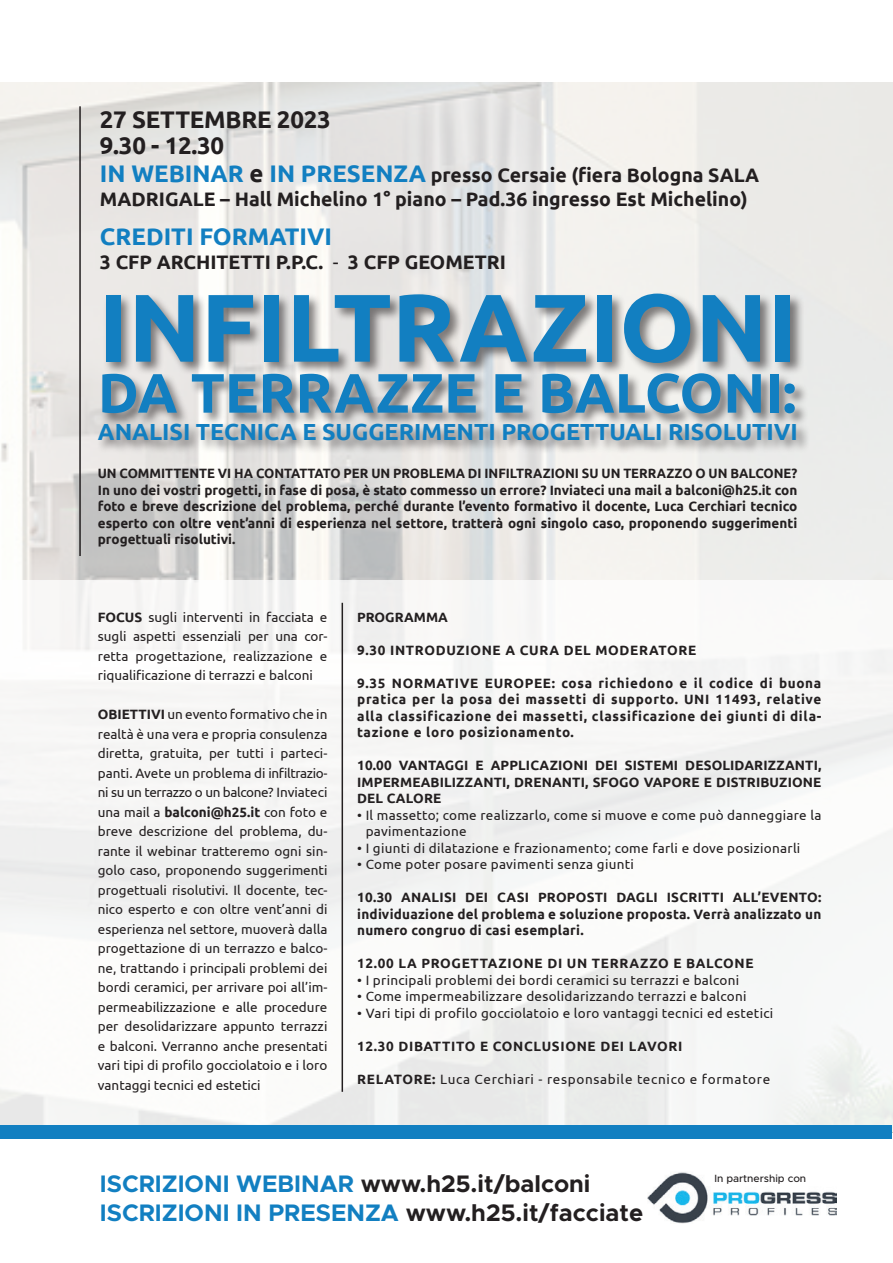
<style>
.page{position:relative;width:893px;height:1263px;background:#fff}
.page>*{position:absolute;margin:0;border:0;box-sizing:border-box;transform-origin:0 0}
.t1{font:700 96px "Ubuntu";color:#127fc1}
.t2{font:700 55.5px "Ubuntu";color:#127fc1}
.t3{font:700 24px/28.8px "Metropolis";color:#127fc1}
.t4{font:700 24px/25.5px "Ubuntu";letter-spacing:-.01em;color:#231f20}
.t5{font:700 24px "Ubuntu";color:#127fc1}
.t6{font:700 23.25px "Ubuntu";color:#127fc1}
.t7{font:700 19.5px/23.4px "Ubuntu";color:#231f20}
.t8{font:13.5px/19.5px "Ubuntu";letter-spacing:.02em;color:#231f20;text-align:justify}
.t9{font:700 13.5px/16.5px "Ubuntu";letter-spacing:.02em;color:#231f20;text-align:justify}
.t10{font:700 13.5px/16.5px "Ubuntu";letter-spacing:.02em;color:#231f20;text-align:justify;scale:.96 1}
.t11{font:700 13.5px "Ubuntu";letter-spacing:.05em;color:#231f20}
.t12{font:13.5px "Ubuntu";letter-spacing:.05em;color:#231f20}
.t13{font:700 13.5px "Ubuntu";color:#231f20}
.t14{font:500 10.5px "Metropolis";color:#231f20}
.s1{font-size:24px;color:#127fc1}
.s2{font-size:24px}
.s3{font-weight:400}
.s4{font-weight:700}
.s5{color:#231f20}
</style>
<div class="page">
<img style="left:0;top:83px;width:893px;height:497px">
<div style="left:0;top:580px;width:893px;height:552px;background:linear-gradient(to right,#f7f6f5,#f5f5f5)"></div>
<div style="left:1px;top:1125px;width:891px;height:14px;background:#127fc1"></div>
<hr style="left:79px;top:106px;width:2px;height:450px;background:#231f20">
<img style="left:648px;top:1172px;width:189px;height:52px">
<hr style="left:342px;top:603px;width:1px;height:489px;background:#231f20">
<div style="left:97px;top:291px;width:713px;height:163px;background:#231f20;opacity:.57"></div>
<h3 class="t4" style="left:100px;top:106px;width:232px">27 SETTEMBRE 2023<br>9.30 - 12.30</h3>
<h3 class="t7" style="left:100px;top:163px;width:661px"><span class="s1">IN WEBINAR</span> <span class="s2">e</span> <span class="s1">IN PRESENZA</span> presso Cersaie (fiera Bologna SALA<br>MADRIGALE – Hall Michelino 1° piano – Pad.36 ingresso Est Michelino)</h3>
<h3 class="t5" style="left:100px;top:222px;width:234px">CREDITI FORMATIVI</h3>
<h3 class="t7" style="left:100px;top:250px;width:407px">3 CFP ARCHITETTI P.P.C. <span class="s3">-</span> 3 CFP GEOMETRI</h3>
<h1 class="t1" style="left:98px;top:269px;width:702px">INFILTRAZIONI</h1>
<h2 class="t2" style="left:98px;top:359px;width:700px">DA TERRAZZE E BALCONI:</h2>
<h3 class="t6" style="left:98px;top:417px;width:701px">ANALISI TECNICA E SUGGERIMENTI PROGETTUALI RISOLUTIVI</h3>
<p class="t10" style="left:98px;top:465px;width:730px">UN COMMITTENTE VI HA CONTATTATO PER UN PROBLEMA DI INFILTRAZIONI SU UN TERRAZZO O UN BALCONE?<br>In uno dei vostri progetti, in fase di posa, è stato commesso un errore? Inviateci una mail a balconi@h25.it con foto e breve descrizione del problema, perché durante l’evento formativo il docente, Luca Cerchiari tecnico esperto con oltre vent’anni di esperienza nel settore, tratterà ogni singolo caso, proponendo suggerimenti progettuali risolutivi.</p>
<p class="t8" style="left:98px;top:607px;width:231px"><span class="s4">FOCUS</span> sugli interventi in facciata e sugli aspetti essenziali per una cor&shy;retta progettazione, realizzazione e riqualificazione di terrazzi e balconi</p>
<p class="t8" style="left:98px;top:704px;width:231px"><span class="s4">OBIETTIVI</span> un evento formativo che in realtà è una vera e propria consulenza diretta, gratuita, per tutti i parteci&shy;panti. Avete un problema di infiltrazio&shy;ni su un terrazzo o un balcone? Inviateci una mail a <span class="s4">balconi@h25.it</span> con foto e breve descrizione del problema, du&shy;rante il webinar tratteremo ogni sin&shy;golo caso, proponendo suggerimenti progettuali risolutivi. Il docente, tec&shy;nico esperto e con oltre vent’anni di esperienza nel settore, muoverà dalla progettazione di un terrazzo e balco&shy;ne, trattando i principali problemi dei bordi ceramici, per arrivare poi all’im&shy;permeabilizzazione e alle procedure per desolidarizzare appunto terrazzi e balconi. Verranno anche presentati vari tipi di profilo gocciolatoio e i loro vantaggi tecnici ed estetici</p>
<p class="t13" style="left:357px;top:609px;width:92px">PROGRAMMA</p>
<p class="t11" style="left:357px;top:642px;width:341px">9.30 INTRODUZIONE A CURA DEL MODERATORE</p>
<p class="t9" style="left:357px;top:674px;width:466px">9.35 NORMATIVE EUROPEE: cosa richiedono e il codice di buona pratica per la posa dei massetti di supporto. UNI 11493, relative alla classificazione dei massetti, classificazione dei giunti di dila&shy;tazione e loro posizionamento.</p>
<p class="t9" style="left:357px;top:757px;width:466px">10.00 VANTAGGI E APPLICAZIONI DEI SISTEMI DESOLIDARIZZANTI, IMPERMEABILIZZANTI, DRENANTI, SFOGO VAPORE E DISTRIBUZIONE DEL CALORE</p>
<p class="t8" style="left:366px;top:806px;width:457px;line-height:16.5px;text-indent:-9px">• Il massetto; come realizzarlo, come si muove e come può danneggiare la pavimentazione</p>
<p class="t8" style="left:357px;top:838px;width:445px">• I giunti di dilatazione e frazionamento; come farli e dove posizionarli</p>
<p class="t8" style="left:357px;top:854px;width:278px">• Come poter posare pavimenti senza giunti</p>
<p class="t9" style="left:357px;top:889px;width:466px">10.30 ANALISI DEI CASI PROPOSTI DAGLI ISCRITTI ALL’EVENTO: individuazione del problema e soluzione proposta. Verrà analizzato un numero congruo di casi esemplari.</p>
<p class="t11" style="left:357px;top:955px;width:398px">12.00 LA PROGETTAZIONE DI UN TERRAZZO E BALCONE</p>
<p class="t8" style="left:357px;top:970px;width:384px">• I principali problemi dei bordi ceramici su terrazzi e balconi</p>
<p class="t8" style="left:357px;top:986px;width:391px">• Come impermeabilizzare desolidarizzando terrazzi e balconi</p>
<p class="t8" style="left:357px;top:1003px;width:418px">• Vari tipi di profilo gocciolatoio e loro vantaggi tecnici ed estetici</p>
<p class="t11" style="left:357px;top:1038px;width:327px">12.30 DIBATTITO E CONCLUSIONE DEI LAVORI</p>
<p class="t12" style="left:357px;top:1071px;width:415px"><span class="s4">RELATORE:</span> Luca Cerchiari - responsabile tecnico e formatore</p>
<h3 class="t3" style="left:100px;top:1169px;width:545px">ISCRIZIONI WEBINAR <span class="s5">www.h25.it/balconi<br></span>ISCRIZIONI IN PRESENZA <span class="s5">www.h25.it/facciate</span></h3>
<p class="t14" style="left:714px;top:1172px;width:93px">In partnership con</p>
</div>
